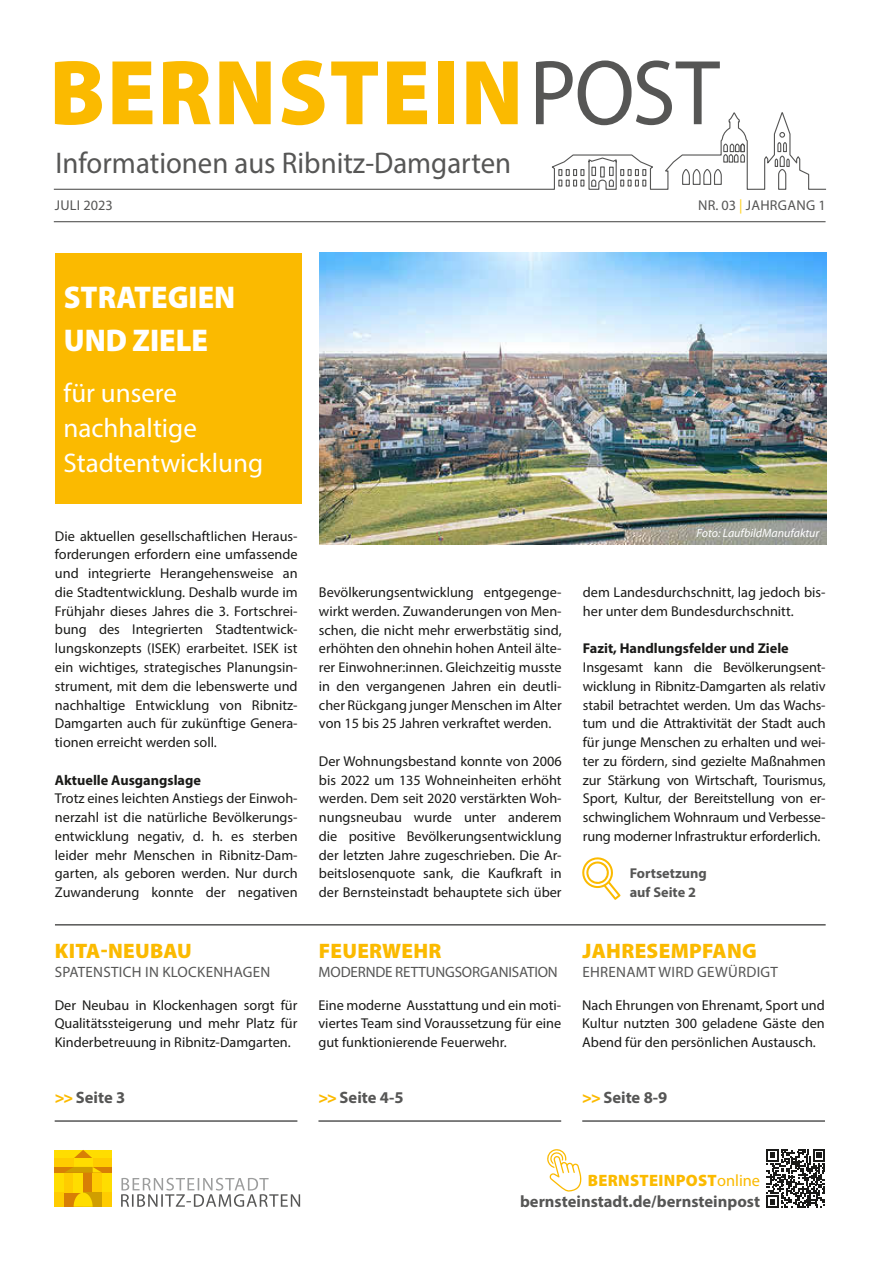
<style>
.page{position:relative;width:881px;height:1263px;background:#fff}
.page>*{position:absolute;margin:0;border:0;box-sizing:border-box;transform-origin:0 0}
.t1{font:900 93px "Myriad Pro";letter-spacing:.02em;color:#fbba00;scale:.95 1}
.t2{font:900 31.5px/42.5px "Myriad Pro";color:#fff;scale:.95 1}
.t3{font:30px "Myriad Pro";color:#565655;scale:.96 1}
.t4{font:27px/34.5px "Myriad Pro";color:#fff}
.t5{font:900 21px "Myriad Pro";letter-spacing:.015em;color:#fbba00}
.t6{font:700 16.5px/21px "Myriad Pro";color:#565655;text-align:right}
.t7{font:15px "Myriad Pro";letter-spacing:.02em;color:#565655}
.t8{font:15px "Myriad Pro";letter-spacing:-.01em;color:#565655}
.t9{font:14.25px/18.8px "Myriad Pro";color:#1a1a18;text-align:justify}
.t10{font:700 14.25px "Myriad Pro";color:#1a1a18}
.t11{font:14.25px "Myriad Pro";letter-spacing:.02em;color:#565655}
.t12{font:700 14.25px/18.8px "Myriad Pro";color:#565655}
.t13{font:italic 12px "Myriad Pro";color:#fff}
.s1{font-weight:400;color:#565655}
.s2{color:#ffd017}
.s3{font-weight:900;color:#fbba00}
.s4{font-weight:400;color:#fbba00}
</style>
<div class="page">
<div style="left:55px;top:1167px;width:28px;height:5px;background:#d87f05"></div>
<div style="left:55px;top:1150px;width:28px;height:8px;background:#fd0"></div>
<div style="left:55px;top:1158px;width:28px;height:9px;background:#fc0"></div>
<div style="left:64px;top:1192px;width:19px;height:15px;background:#d87f05"></div>
<div style="left:83px;top:1150px;width:28px;height:8px;background:#fd0"></div>
<div style="left:83px;top:1158px;width:28px;height:9px;background:#fc0"></div>
<div style="left:83px;top:1167px;width:28px;height:5px;background:#d87f05"></div>
<div style="left:55px;top:1172px;width:9px;height:20px;background:#fd0"></div>
<div style="left:64px;top:1172px;width:10px;height:20px;background:#fc0"></div>
<div style="left:74px;top:1172px;width:9px;height:20px;background:#fd0"></div>
<div style="left:83px;top:1172px;width:10px;height:20px;background:#d87f05"></div>
<div style="left:93px;top:1172px;width:9px;height:20px;background:#fc0"></div>
<div style="left:102px;top:1172px;width:9px;height:20px;background:#fd0"></div>
<div style="left:55px;top:1192px;width:9px;height:15px;background:#fc0"></div>
<div style="left:83px;top:1192px;width:19px;height:15px;background:#d09e00"></div>
<div style="left:102px;top:1192px;width:9px;height:15px;background:#fc0"></div>
<svg style="left:74px;top:1192px;width:19px;height:15px"></svg>
<svg style="left:74px;top:1150px;width:18px;height:8px"></svg>
<div style="left:74px;top:1158px;width:19px;height:9px;background:#fd0"></div>
<svg style="left:66px;top:1167px;width:35px;height:5px"></svg>
<svg style="left:121px;top:1178px;width:179px;height:29px"></svg>
<svg style="left:547px;top:1149px;width:35px;height:43px"></svg>
<svg style="left:766px;top:1149px;width:59px;height:59px"></svg>
<hr style="left:54px;top:221px;width:771px;height:1px;background:#565655">
<svg style="left:53px;top:112px;width:773px;height:78px"></svg>
<svg style="left:722px;top:143px;width:23px;height:20px"></svg>
<svg style="left:776px;top:141px;width:11px;height:12px"></svg>
<svg style="left:590px;top:179px;width:6px;height:8px"></svg>
<svg style="left:608px;top:179px;width:6px;height:8px"></svg>
<div style="left:591px;top:167px;width:5px;height:9px;border:1px solid #565655"></div>
<div style="left:608px;top:167px;width:5px;height:9px;border:1px solid #565655"></div>
<hr style="left:55px;top:924px;width:770px;height:1px;background:#565655">
<hr style="left:55px;top:1120px;width:242px;height:2px;background:#565655">
<hr style="left:318px;top:1120px;width:243px;height:2px;background:#565655">
<hr style="left:582px;top:1120px;width:242px;height:2px;background:#565655">
<div style="left:55px;top:253px;width:247px;height:251px;background:#fbba00"></div>
<img style="left:319px;top:253px;width:506px;height:292px">
<svg style="left:582px;top:857px;width:38px;height:43px"></svg>
<h1 class="t1" style="left:49px;top:31px;width:706px">BERNSTEIN<span class="s1">POST</span></h1>
<h3 class="t3" style="left:55px;top:144px;width:476px">Informationen aus Ribnitz-Damgarten</h3>
<p class="t11" style="left:55px;top:196px;width:59px">JULI 2023</p>
<p class="t11" style="left:697px;top:196px;width:129px">NR. 03 <span class="s2">|</span> JAHRGANG 1</p>
<h2 class="t2" style="left:64px;top:275px;width:182px">STRATEGIEN<br>UND ZIELE</h2>
<h3 class="t4" style="left:63px;top:376px;width:201px">für unsere nachhaltige<br>Stadtentwicklung</h3>
<p class="t9" style="left:55px;top:526px;width:244px">Die aktuellen gesellschaftlichen Heraus&shy;forderungen erfordern eine umfassende und integrierte Herangehensweise an die Stadtentwicklung. Deshalb wurde im Frühjahr dieses Jahres die 3. Fortschrei&shy;bung des Integrierten Stadtentwick&shy;lungskonzepts (ISEK) erarbeitet. ISEK ist ein wichtiges, strategisches Planungsin&shy;strument, mit dem die lebenswerte und nachhaltige Entwicklung von Ribnitz-Damgarten auch für zukünftige Genera&shy;tionen erreicht werden soll.</p>
<p class="t10" style="left:55px;top:770px;width:147px">Aktuelle Ausgangslage</p>
<p class="t9" style="left:55px;top:789px;width:244px">Trotz eines leichten Anstiegs der Einwoh&shy;nerzahl ist die natürliche Bevölkerungs&shy;entwicklung negativ, d. h. es sterben leider mehr Menschen in Ribnitz-Dam&shy;garten, als geboren werden. Nur durch Zuwanderung konnte der negativen</p>
<h3 class="t5" style="left:55px;top:936px;width:138px">KITA-NEUBAU</h3>
<p class="t7" style="left:55px;top:963px;width:217px">SPATENSTICH IN KLOCKENHAGEN</p>
<p class="t9" style="left:55px;top:995px;width:244px">Der Neubau in Klockenhagen sorgt für Qualitätssteigerung und mehr Platz für Kinderbetreuung in Ribnitz-Damgarten.</p>
<p class="t6" style="left:55px;top:1087px;width:72px"><span class="s3">&gt;&gt;</span>Seite 3</p>
<p class="t9" style="left:319px;top:583px;width:244px">Bevölkerungsentwicklung entgegenge&shy;wirkt werden. Zuwanderungen von Men&shy;schen, die nicht mehr erwerbstätig sind, erhöhten den ohnehin hohen Anteil älte&shy;rer Einwohner:innen. Gleichzeitig musste in den vergangenen Jahren ein deutli&shy;cher Rückgang junger Menschen im Alter von 15 bis 25 Jahren verkraftet werden.</p>
<p class="t9" style="left:319px;top:751px;width:244px">Der Wohnungsbestand konnte von 2006 bis 2022 um 135 Wohneinheiten erhöht werden. Dem seit 2020 verstärkten Woh&shy;nungsneubau wurde unter anderem die positive Bevölkerungsentwicklung der letzten Jahre zugeschrieben. Die Ar&shy;beitslosenquote sank, die Kaufkraft in der Bernsteinstadt behauptete sich über</p>
<h3 class="t5" style="left:318px;top:936px;width:124px">FEUERWEHR</h3>
<p class="t8" style="left:318px;top:963px;width:241px">MODERNDE RETTUNGSORGANISATION</p>
<p class="t9" style="left:318px;top:995px;width:244px">Eine moderne Ausstattung und ein moti&shy;viertes Team sind Voraussetzung für eine gut funktionierende Feuerwehr.</p>
<p class="t6" style="left:318px;top:1087px;width:87px"><span class="s3">&gt;&gt;</span>Seite 4-5</p>
<p class="t13" style="left:696px;top:526px;width:124px">Foto: LaufbildManufaktur</p>
<p class="t9" style="left:582px;top:583px;width:244px">dem Landesdurchschnitt, lag jedoch bis&shy;her unter dem Bundesdurchschnitt.</p>
<p class="t10" style="left:582px;top:639px;width:207px">Fazit, Handlungsfelder und Ziele</p>
<p class="t9" style="left:582px;top:658px;width:244px">Insgesamt kann die Bevölkerungsent&shy;wicklung in Ribnitz-Damgarten als relativ stabil betrachtet werden. Um das Wachs&shy;tum und die Attraktivität der Stadt auch für junge Menschen zu erhalten und wei&shy;ter zu fördern, sind gezielte Maßnahmen zur Stärkung von Wirtschaft, Tourismus, Sport, Kultur, der Bereitstellung von er&shy;schwinglichem Wohnraum und Verbesse&shy;rung moderner Infrastruktur erforderlich.</p>
<p class="t12" style="left:629px;top:864px;width:78px">Fortsetzung auf Seite 2</p>
<h3 class="t5" style="left:582px;top:936px;width:176px">JAHRESEMPFANG</h3>
<p class="t7" style="left:582px;top:963px;width:197px">EHRENAMT WIRD GEWÜRDIGT</p>
<p class="t9" style="left:582px;top:995px;width:244px">Nach Ehrungen von Ehrenamt, Sport und Kultur nutzten 300 geladene Gäste den Abend für den persönlichen Austausch.</p>
<p class="t6" style="left:582px;top:1087px;width:87px"><span class="s3">&gt;&gt;</span>Seite 8-9</p>
<p class="t6" style="left:520px;top:1169px;width:241px"><span class="s3">BERNSTEINPOST</span><span class="s4">online </span>bernsteinstadt.de/bernsteinpost</p>
</div>
